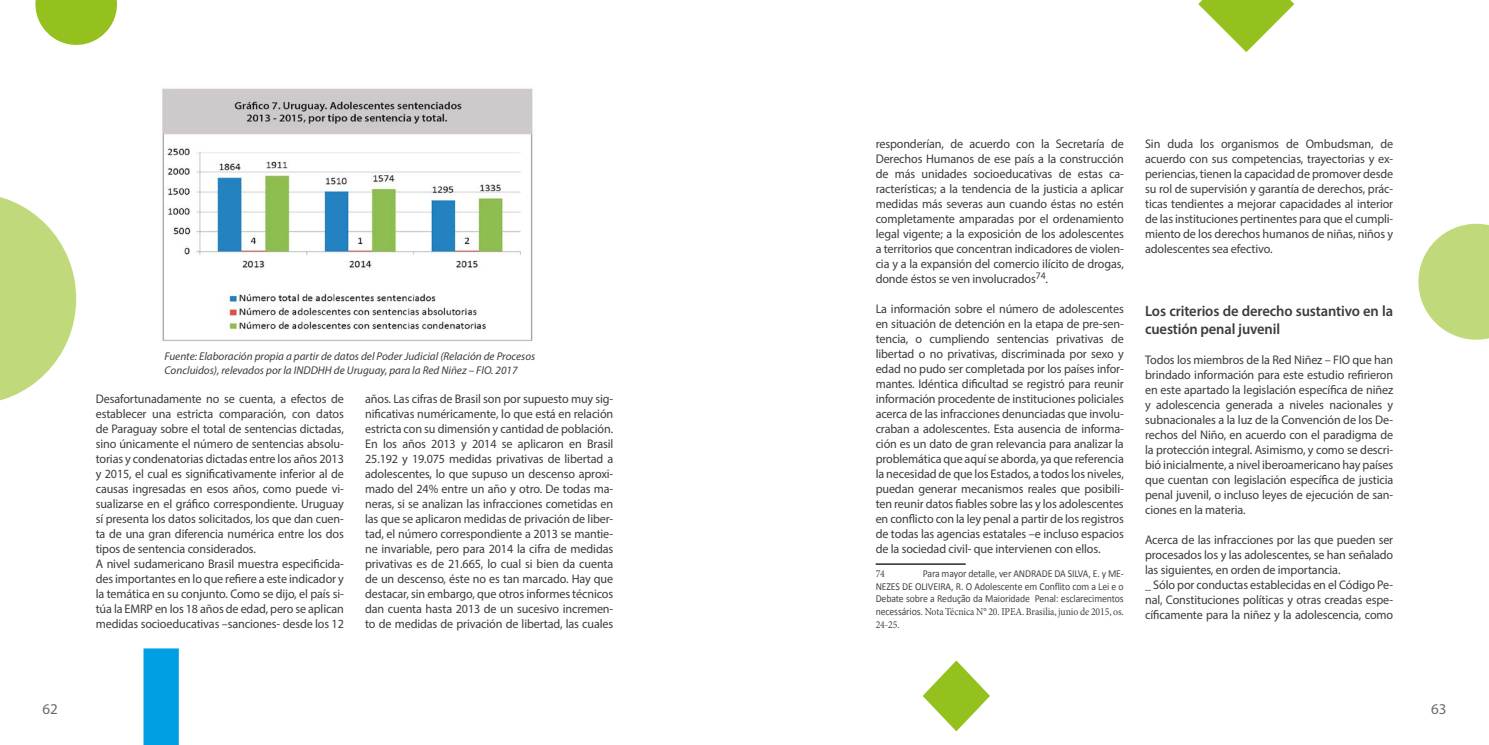
<style>
.page{position:relative;width:1489px;height:745px;background:#fff}
.page>*{position:absolute;margin:0;border:0;box-sizing:border-box;transform-origin:0 0}
.t1{font:600 15px/18px "Myriad Pro";letter-spacing:-.01em;color:#3c3c3b}
.t2{font:15px "Myriad Pro";color:#6b6b6a}
.t3{font:12.5px/15px "Myriad Pro";letter-spacing:-.01em;color:#3c3c3b;text-align:justify}
.t4{font:italic 11.25px/13.5px "Myriad Pro";color:#3c3c3b}
.t5{font:10.62px/12.8px "Calibri";letter-spacing:-.01em;color:#454444;text-align:justify;scale:.92 1}
.t6{font:10.62px/12.8px "Minion Pro";letter-spacing:-.01em;color:#454444;scale:.92 1}
.s1{font-family:"Calibri"}
</style>
<div class="page">
<svg style="left:0;top:197px;width:77px;height:204px"></svg>
<img style="left:162px;top:88px;width:371px;height:253px">
<div style="left:143px;top:648px;width:36px;height:96px;background:#009fe3"></div>
<svg style="left:35px;top:0;width:82px;height:45px"></svg>
<hr style="left:875px;top:563px;width:90px;height:1px;background:#000">
<svg style="left:1198px;top:0;width:96px;height:52px"></svg>
<svg style="left:922px;top:660px;width:67px;height:71px"></svg>
<svg style="left:1418px;top:223px;width:70px;height:116px"></svg>
<p class="t4" style="left:164px;top:349px;width:372px">Fuente: Elaboración propia a partir de datos del Poder Judicial (Relación de Procesos<br>Concluidos), relevados por la INDDHH de Uruguay, para la Red Niñez – FIO. 2017</p>
<p class="t3" style="left:96px;top:391px;width:250px;text-align:left">Desafortunadamente no se cuenta, a efectos de establecer una estricta comparación, con datos de Paraguay sobre el total de sentencias dictadas, sino únicamente el número de sentencias absolu&shy;torias y condenatorias dictadas entre los años 2013 y 2015, el cual es significativamente inferior al de causas ingresadas en esos años, como puede vi&shy;sualizarse en el gráfico correspondiente. Uruguay sí presenta los datos solicitados, los que dan cuen&shy;ta de una gran diferencia numérica entre los dos tipos de sentencia considerados.<br>A nivel sudamericano Brasil muestra especificida&shy;des importantes en lo que refiere a este indicador y la temática en su conjunto. Como se dijo, el país si&shy;túa la EMRP en los 18 años de edad, pero se aplican medidas socioeducativas –sanciones- desde los 12</p>
<p class="t3" style="left:365px;top:391px;width:250px">años. Las cifras de Brasil son por supuesto muy sig&shy;nificativas numéricamente, lo que está en relación estricta con su dimensión y cantidad de población.<br>En los años 2013 y 2014 se aplicaron en Brasil 25.192 y 19.075 medidas privativas de libertad a adolescentes, lo que supuso un descenso aproxi&shy;mado del 24% entre un año y otro. De todas ma&shy;neras, si se analizan las infracciones cometidas en las que se aplicaron medidas de privación de liber&shy;tad, el número correspondiente a 2013 se mantie&shy;ne invariable, pero para 2014 la cifra de medidas privativas es de 21.665, lo cual si bien da cuenta de un descenso, éste no es tan marcado. Hay que destacar, sin embargo, que otros informes técnicos dan cuenta hasta 2013 de un sucesivo incremen&shy;to de medidas de privación de libertad, las cuales</p>
<p class="t3" style="left:875px;top:136px;width:250px">responderían, de acuerdo con la Secretaría de Derechos Humanos de ese país a la construcción de más unidades socioeducativas de estas ca&shy;racterísticas; a la tendencia de la justicia a aplicar medidas más severas aun cuando éstas no estén completamente amparadas por el ordenamiento legal vigente; a la exposición de los adolescentes a territorios que concentran indicadores de violen&shy;cia y a la expansión del comercio ilícito de drogas, donde éstos se ven involucrados<sup>74</sup>.</p>
<p class="t3" style="left:875px;top:301px;width:250px">La información sobre el número de adolescentes en situación de detención en la etapa de pre-sen&shy;tencia, o cumpliendo sentencias privativas de libertad o no privativas, discriminada por sexo y edad no pudo ser completada por los países infor&shy;mantes. Idéntica dificultad se registró para reunir información procedente de instituciones policiales acerca de las infracciones denunciadas que involu&shy;craban a adolescentes. Esta ausencia de informa&shy;ción es un dato de gran relevancia para analizar la problemática que aquí se aborda, ya que referencia la necesidad de que los Estados, a todos los niveles, puedan generar mecanismos reales que posibili&shy;ten reunir datos fiables sobre las y los adolescentes en conflicto con la ley penal a partir de los registros de todas las agencias estatales –e incluso espacios de la sociedad civil- que intervienen con ellos.</p>
<p class="t6" style="left:875px;top:566px;width:12px">74</p>
<p class="t5" style="left:875px;top:566px;width:271px;text-indent:47px">Para mayor detalle, ver ANDRADE DA SILVA, E. y ME-NEZES DE OLIVEIRA, R. O Adolescente em Conflito com a Lei e o Debate sobre a Redução da Maioridade Penal: esclarecimentos</p>
<p class="t6" style="left:875px;top:605px;width:271px"><span class="s1">necessários.</span> Nota Técnica N° 20. IPEA. Brasilia, junio de 2015, os.<br>24-25.</p>
<p class="t3" style="left:1144px;top:136px;width:250px">Sin duda los organismos de Ombudsman, de acuerdo con sus competencias, trayectorias y ex&shy;periencias, tienen la capacidad de promover desde su rol de supervisión y garantía de derechos, prác&shy;ticas tendientes a mejorar capacidades al interior de las instituciones pertinentes para que el cumpli&shy;miento de los derechos humanos de niñas, niños y adolescentes sea efectivo.</p>
<p class="t1" style="left:1144px;top:301px;width:250px">Los criterios de derecho sustantivo en la cuestión penal juvenil</p>
<p class="t3" style="left:1144px;top:352px;width:250px">Todos los miembros de la Red Niñez – FIO que han brindado información para este estudio refirieron en este apartado la legislación específica de niñez y adolescencia generada a niveles nacionales y subnacionales a la luz de la Convención de los De&shy;rechos del Niño, en acuerdo con el paradigma de la protección integral. Asimismo, y como se descri&shy;bió inicialmente, a nivel iberoamericano hay países que cuentan con legislación específica de justicia penal juvenil, o incluso leyes de ejecución de san&shy;ciones en la materia.</p>
<p class="t3" style="left:1144px;top:532px;width:250px;text-align:left">Acerca de las infracciones por las que pueden ser procesados los y las adolescentes, se han señalado las siguientes, en orden de importancia.<br>_ Sólo por conductas establecidas en el Código Pe&shy;nal, Constituciones políticas y otras creadas espe&shy;cíficamente para la niñez y la adolescencia, como</p>
<p class="t2" style="left:43px;top:699px;width:17px">62</p>
<p class="t2" style="left:1430px;top:699px;width:17px">63</p>
</div>
